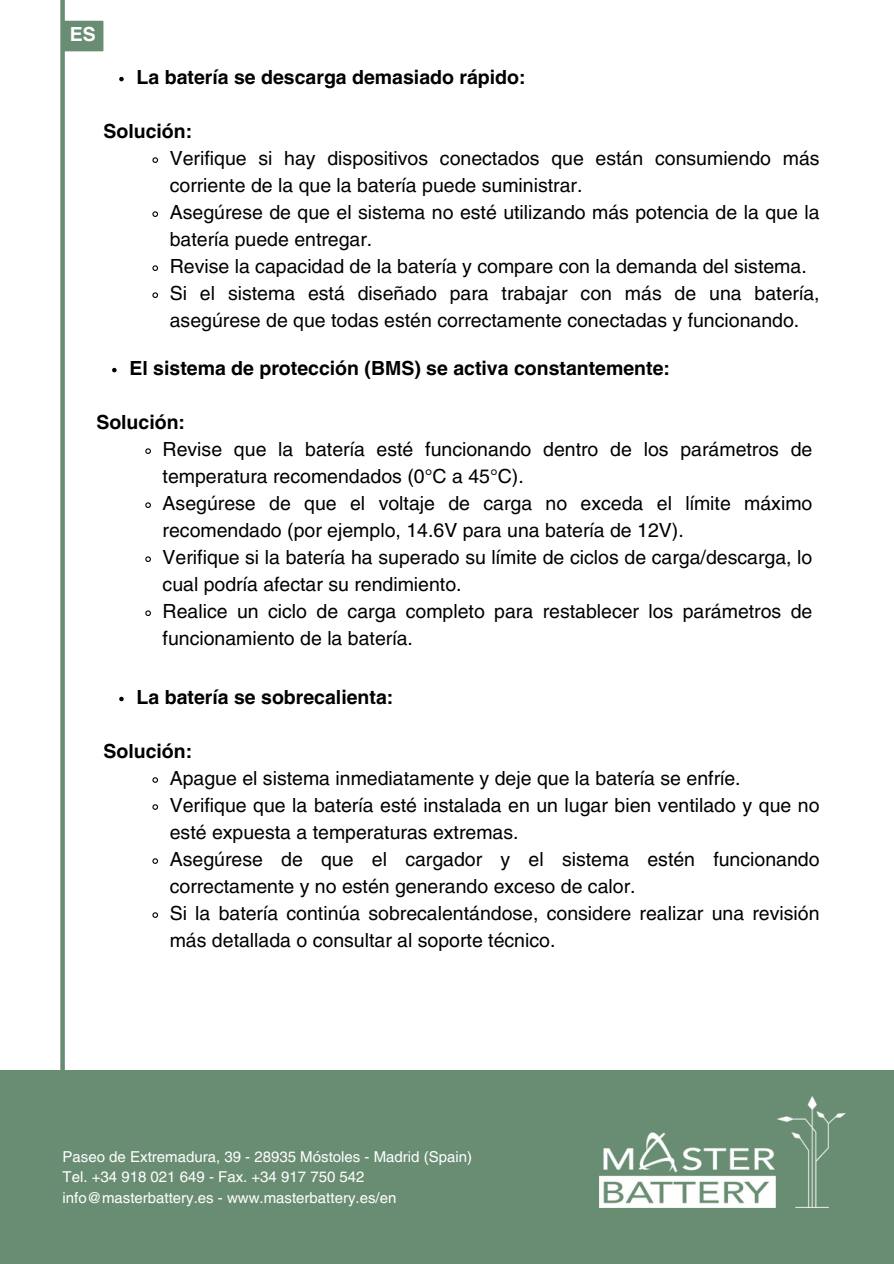
<style>
.page{position:relative;width:894px;height:1264px;background:#fff}
.page>*{position:absolute;margin:0;border:0;box-sizing:border-box;transform-origin:0 0}
.t1{font:19.5px/27px "Helvetica LT Pro";color:#000}
.t2{font:700 19.5px "Helvetica LT Pro";color:#000}
.t3{font:700 19.5px "Helvetica LT Pro";color:#fff}
.t4{font:15px "Helvetica LT Pro";color:#fff}
</style>
<div class="page">
<div style="left:60px;top:0;width:5px;height:1070px;background:#698d72"></div>
<div style="left:0;top:1070px;width:893px;height:193px;background:#698d72"></div>
<img style="left:599px;top:1096px;width:246px;height:111px">
<svg style="left:65px;top:21px;width:38px;height:30px"></svg>
<svg style="left:119px;top:77px;width:5px;height:4px"></svg>
<svg style="left:152px;top:157px;width:6px;height:6px"></svg>
<svg style="left:152px;top:211px;width:6px;height:6px"></svg>
<svg style="left:152px;top:265px;width:6px;height:6px"></svg>
<svg style="left:152px;top:292px;width:6px;height:6px"></svg>
<svg style="left:112px;top:368px;width:5px;height:4px"></svg>
<svg style="left:145px;top:448px;width:6px;height:6px"></svg>
<svg style="left:145px;top:502px;width:6px;height:6px"></svg>
<svg style="left:145px;top:556px;width:6px;height:6px"></svg>
<svg style="left:145px;top:610px;width:6px;height:6px"></svg>
<svg style="left:119px;top:696px;width:5px;height:5px"></svg>
<svg style="left:152px;top:777px;width:6px;height:6px"></svg>
<svg style="left:152px;top:804px;width:6px;height:6px"></svg>
<svg style="left:152px;top:858px;width:6px;height:6px"></svg>
<svg style="left:152px;top:912px;width:6px;height:6px"></svg>
<p class="t3" style="left:70px;top:27px;width:27px">ES</p>
<p class="t2" style="left:136px;top:70px;width:390px">La batería se descarga demasiado rápido:</p>
<p class="t2" style="left:103px;top:124px;width:90px">Solución:</p>
<p class="t1" style="left:170px;top:146px;width:651px">Verifique si hay dispositivos conectados que están consumiendo más corriente de la que la batería puede suministrar.</p>
<h3 class="t1" style="left:170px;top:200px;width:651px">Asegúrese de que el sistema no esté utilizando más potencia de la que la batería puede entregar.</h3>
<p class="t1" style="left:170px;top:254px;width:638px">Revise la capacidad de la batería y compare con la demanda del sistema.</p>
<h2 class="t1" style="left:170px;top:281px;width:651px">Si el sistema está diseñado para trabajar con más de una batería, asegúrese de que todas estén correctamente conectadas y funcionando.</h2>
<p class="t2" style="left:129px;top:360px;width:542px">El sistema de protección (BMS) se activa constantemente:</p>
<p class="t2" style="left:96px;top:414px;width:90px">Solución:</p>
<p class="t1" style="left:163px;top:437px;width:651px">Revise que la batería esté funcionando dentro de los parámetros de temperatura recomendados (0°C a 45°C).</p>
<h3 class="t1" style="left:163px;top:491px;width:651px">Asegúrese de que el voltaje de carga no exceda el límite máximo recomendado (por ejemplo, 14.6V para una batería de 12V).</h3>
<p class="t1" style="left:163px;top:545px;width:651px">Verifique si la batería ha superado su límite de ciclos de carga/descarga, lo cual podría afectar su rendimiento.</p>
<h2 class="t1" style="left:163px;top:599px;width:651px">Realice un ciclo de carga completo para restablecer los parámetros de funcionamiento de la batería.</h2>
<p class="t2" style="left:136px;top:689px;width:258px">La batería se sobrecalienta:</p>
<p class="t2" style="left:103px;top:743px;width:90px">Solución:</p>
<p class="t1" style="left:170px;top:766px;width:572px">Apague el sistema inmediatamente y deje que la batería se enfríe.</p>
<h3 class="t1" style="left:170px;top:793px;width:651px">Verifique que la batería esté instalada en un lugar bien ventilado y que no esté expuesta a temperaturas extremas.</h3>
<p class="t1" style="left:170px;top:847px;width:651px">Asegúrese de que el cargador y el sistema estén funcionando correctamente y no estén generando exceso de calor.</p>
<p class="t1" style="left:170px;top:901px;width:651px">Si la batería continúa sobrecalentándose, considere realizar una revisión más detallada o consultar al soporte técnico.</p>
<h1 class="t4" style="left:63px;top:1151px;width:411px">Paseo de Extremadura, 39 - 28935 Móstoles - Madrid (Spain)</h1>
<p class="t4" style="left:63px;top:1171px;width:303px">Tel. +34 918 021 649 - Fax. +34 917 750 542</p>
<h2 class="t4" style="left:63px;top:1191px;width:335px">info@masterbattery.es - www.masterbattery.es/en</h2>
</div>
